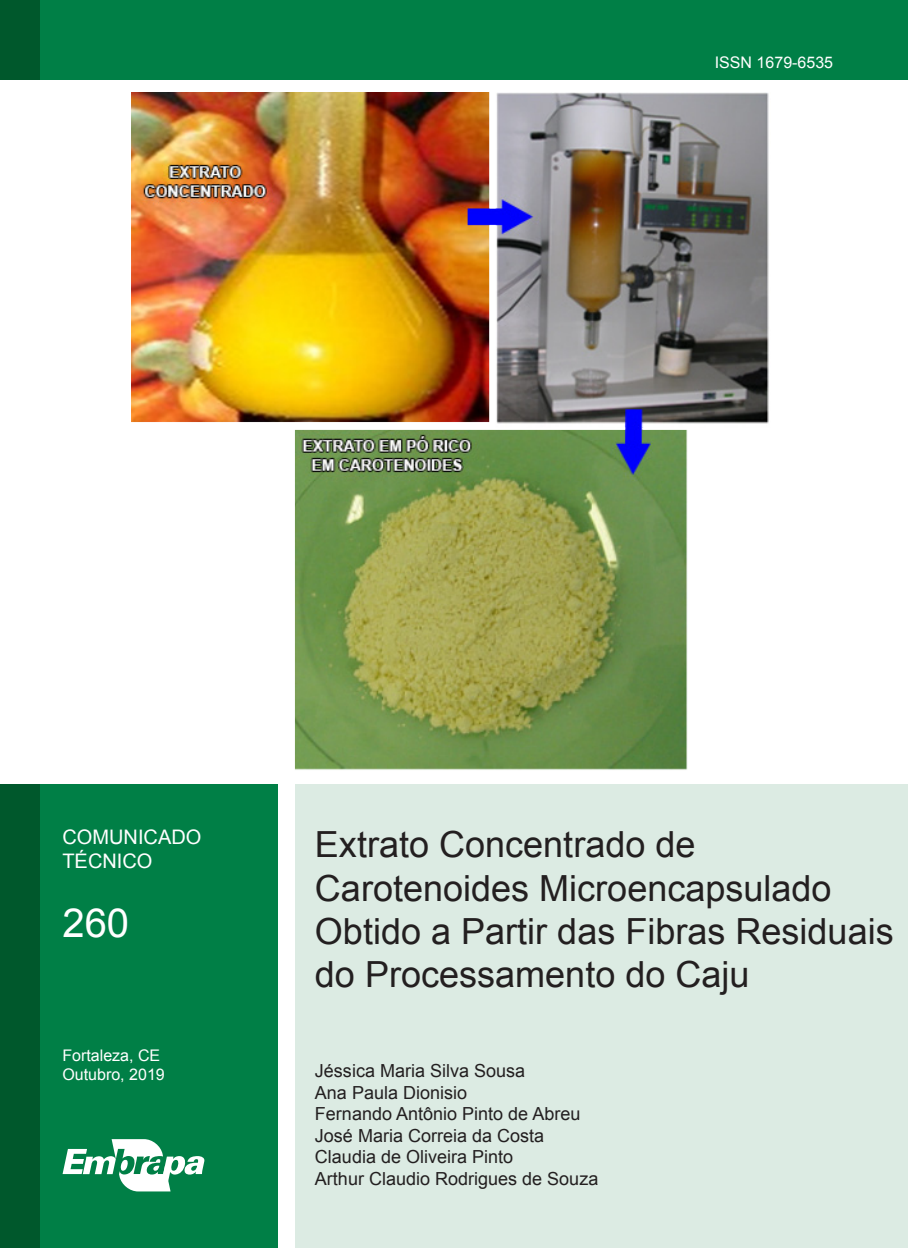
<style>
.page{position:relative;width:908px;height:1248px;background:#fff}
.page>*{position:absolute;margin:0;border:0;box-sizing:border-box;transform-origin:0 0}
.NUMERO_PUBLICACAO{font:40px "Arial";color:#fff}
.TITULO_CAPA{font:36px/43.2px "Arial";color:#231f20}
.COMUNICADO_TECNICO{font:20px/24px "Arial";color:#fff}
.AUTOR_CAPA{font:18px "Arial";color:#231f20}
.NUMERO_ISSN{font:16px "Arial";color:#fff}
.CIDADE_-_MES_-_ESTAD{font:16px "Arial";color:#fff}
</style>
<div class="page">
<div style="left:0;top:784px;width:277px;height:463px;background:#007f46"></div>
<div style="left:295px;top:784px;width:612px;height:463px;background:#dcebe3"></div>
<div style="left:0;top:0;width:907px;height:80px;background:#007f46"></div>
<div style="left:0;top:0;width:40px;height:79px;background:#00582c"></div>
<div style="left:0;top:784px;width:40px;height:463px;background:#00582c"></div>
<svg style="left:63px;top:1139px;width:141px;height:52px"></svg>
<img style="left:132px;top:93px;width:637px;height:677px">
<p class="NUMERO_ISSN" style="left:714px;top:52px;width:120px">ISSN 1679-6535</p>
<p class="COMUNICADO_TECNICO" style="left:62px;top:825px;width:140px">COMUNICADO<br>TÉCNICO</p>
<p class="NUMERO_PUBLICACAO" style="left:62px;top:896px;width:68px">260</p>
<p class="CIDADE_-_MES_-_ESTAD" style="left:62px;top:1044px;width:99px">Fortaleza, CE</p>
<p class="NUMERO_ISSN" style="left:62px;top:1063px;width:104px">Outubro, 2019</p>
<p class="TITULO_CAPA" style="left:315px;top:823px;width:580px">Extrato Concentrado de<br>Carotenoides Microencapsulado<br>Obtido a Partir das Fibras Residuais do Processamento do Caju</p>
<p class="AUTOR_CAPA" style="left:315px;top:1058px;width:212px">Jéssica Maria Silva Sousa</p>
<p class="AUTOR_CAPA" style="left:315px;top:1080px;width:154px">Ana Paula Dionisio</p>
<p class="AUTOR_CAPA" style="left:315px;top:1101px;width:267px">Fernando Antônio Pinto de Abreu</p>
<p class="AUTOR_CAPA" style="left:315px;top:1123px;width:231px">José Maria Correia da Costa</p>
<p class="AUTOR_CAPA" style="left:315px;top:1145px;width:200px">Claudia de Oliveira Pinto</p>
<p class="AUTOR_CAPA" style="left:315px;top:1166px;width:285px">Arthur Claudio Rodrigues de Souza</p>
</div>
